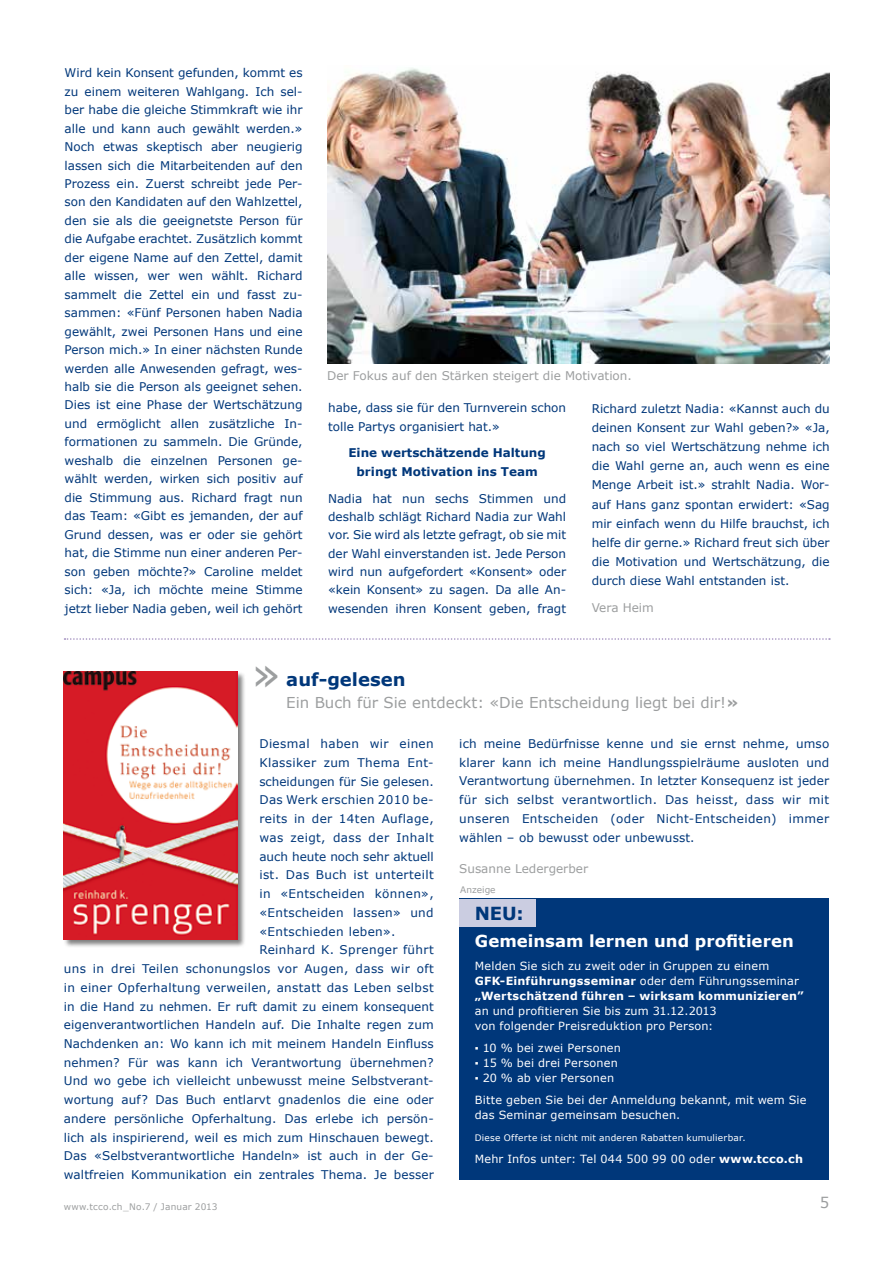
<style>
.page{position:relative;width:893px;height:1263px;background:#fff}
.page>*{position:absolute;margin:0;border:0;box-sizing:border-box;transform-origin:0 0}
.t1{font:45px "Verdana";color:#9c9e9f}
.t2{font:700 18px "Verdana";color:#00377a}
.t3{font:700 16.5px "Verdana";letter-spacing:.005em;color:#fff}
.t4{font:15px "Verdana";color:#9c9e9f}
.t5{font:12px/18.5px "Verdana";letter-spacing:.01em;color:#00377a;text-align:justify}
.t6{font:12px "Verdana";letter-spacing:.03em;color:#00377a}
.t7{font:12px "Verdana";color:#9c9e9f}
.t8{font:700 12px/18.3px "Verdana";color:#00377a;text-align:center}
.t9{font:11.25px/15px "Verdana";letter-spacing:.015em;color:#fff}
.t10{font:700 11.25px/15px "Verdana";letter-spacing:.015em;color:#fff}
.t11{font:9px "Verdana";letter-spacing:.025em;color:#fff}
.t12{font:9px "Verdana";letter-spacing:.015em;color:#9c9e9f}
.s1{font-weight:700}
.s2{font-weight:400}
</style>
<div class="page">
<svg style="left:65px;top:638px;width:765px;height:2px"></svg>
<div style="left:459px;top:899px;width:370px;height:281px;background:#00377a"></div>
<div style="left:459px;top:899px;width:76px;height:27px;background:#cbcde1"></div>
<div style="left:63px;top:671px;width:183px;height:277px;background:#000;opacity:.5"></div>
<img style="left:64px;top:672px;width:173px;height:267px">
<img style="left:327px;top:68px;width:503px;height:296px">
<p class="t5" style="left:65px;top:64px;width:240px">Wird kein Konsent gefunden, kommt es zu einem weiteren Wahlgang. Ich sel&shy;ber habe die gleiche Stimmkraft wie ihr alle und kann auch gewählt werden.» Noch etwas skeptisch aber neugierig lassen sich die Mitarbeitenden auf den Prozess ein. Zuerst schreibt jede Per&shy;son den Kandidaten auf den Wahlzettel, den sie als die geeignetste Person für die Aufgabe erachtet. Zusätzlich kommt der eigene Name auf den Zettel, damit alle wissen, wer wen wählt. Richard sammelt die Zettel ein und fasst zu&shy;sammen: «Fünf Personen haben Nadia gewählt, zwei Personen Hans und eine Person mich.» In einer nächsten Runde werden alle Anwesenden gefragt, wes&shy;halb sie die Person als geeignet sehen.<br>Dies ist eine Phase der Wertschätzung und ermöglicht allen zusätzliche In&shy;formationen zu sammeln. Die Gründe, weshalb die einzelnen Personen ge&shy;wählt werden, wirken sich positiv auf die Stimmung aus. Richard fragt nun das Team: «Gibt es jemanden, der auf Grund dessen, was er oder sie gehört hat, die Stimme nun einer anderen Per&shy;son geben möchte?» Caroline meldet sich: «Ja, ich möchte meine Stimme jetzt lieber Nadia geben, weil ich gehört</p>
<p class="t7" style="left:327px;top:368px;width:306px">Der Fokus auf den Stärken steigert die Motivation.</p>
<p class="t5" style="left:328px;top:399px;width:240px">habe, dass sie für den Turnverein schon tolle Partys organisiert hat.»</p>
<p class="t8" style="left:348px;top:444px;width:199px">Eine wertschätzende Haltung bringt Motivation ins Team</p>
<p class="t5" style="left:328px;top:489px;width:240px">Nadia hat nun sechs Stimmen und deshalb schlägt Richard Nadia zur Wahl vor. Sie wird als letzte gefragt, ob sie mit der Wahl einverstanden ist. Jede Person wird nun aufgefordert «Konsent» oder «kein Konsent» zu sagen. Da alle An&shy;wesenden ihren Konsent geben, fragt</p>
<p class="t5" style="left:592px;top:399px;width:240px;line-height:19px">Richard zuletzt Nadia: «Kannst auch du deinen Konsent zur Wahl geben?» «Ja, nach so viel Wertschätzung nehme ich die Wahl gerne an, auch wenn es eine Menge Arbeit ist.» strahlt Nadia. Wor&shy;auf Hans ganz spontan erwidert: «Sag mir einfach wenn du Hilfe brauchst, ich helfe dir gerne.» Richard freut sich über die Motivation und Wertschätzung, die durch diese Wahl entstanden ist.</p>
<p class="t7" style="left:592px;top:600px;width:64px">Vera Heim</p>
<h1 class="t1" style="left:252px;top:646px;width:31px">»</h1>
<h2 class="t2" style="left:286px;top:668px;width:121px">auf-gelesen</h2>
<p class="t4" style="left:286px;top:693px;width:454px">Ein Buch für Sie entdeckt: «Die Entscheidung liegt bei dir!<span class="s1">»</span></p>
<p class="t6" style="left:259px;top:736px;width:176px">Diesmal haben wir einen</p>
<p class="t6" style="left:259px;top:755px;width:176px">Klassiker zum Thema Ent-</p>
<p class="t5" style="left:259px;top:772px;width:176px">scheidungen für Sie gelesen.</p>
<p class="t6" style="left:259px;top:792px;width:176px">Das Werk erschien 2010 be-</p>
<p class="t6" style="left:259px;top:811px;width:176px">reits in der 14ten Auflage,</p>
<p class="t6" style="left:259px;top:830px;width:176px">was zeigt, dass der Inhalt</p>
<p class="t5" style="left:259px;top:847px;width:176px">auch heute noch sehr aktuell</p>
<p class="t6" style="left:259px;top:867px;width:176px">ist. Das Buch ist unterteilt</p>
<p class="t6" style="left:259px;top:886px;width:176px">in «Entscheiden können»,</p>
<p class="t6" style="left:259px;top:905px;width:176px">«Entscheiden lassen» und</p>
<p class="t6" style="left:259px;top:923px;width:138px">«Entschieden leben».</p>
<p class="t6" style="left:259px;top:942px;width:176px">Reinhard K. Sprenger führt</p>
<p class="t6" style="left:64px;top:961px;width:371px">uns in drei Teilen schonungslos vor Augen, dass wir oft</p>
<p class="t6" style="left:64px;top:980px;width:371px">in einer Opferhaltung verweilen, anstatt das Leben selbst</p>
<p class="t5" style="left:64px;top:997px;width:371px">in die Hand zu nehmen. Er ruft damit zu einem konsequent</p>
<p class="t5" style="left:64px;top:1016px;width:371px">eigenverantwortlichen Handeln auf. Die Inhalte regen zum</p>
<p class="t5" style="left:64px;top:1034px;width:371px">Nachdenken an: Wo kann ich mit meinem Handeln Einfluss</p>
<p class="t5" style="left:64px;top:1053px;width:371px">nehmen? Für was kann ich Verantwortung übernehmen?</p>
<p class="t5" style="left:64px;top:1072px;width:371px">Und wo gebe ich vielleicht unbewusst meine Selbstverant-</p>
<p class="t5" style="left:64px;top:1091px;width:371px">wortung auf? Das Buch entlarvt gnadenlos die eine oder</p>
<p class="t5" style="left:64px;top:1109px;width:371px">andere persönliche Opferhaltung. Das erlebe ich persön-</p>
<p class="t5" style="left:64px;top:1128px;width:371px">lich als inspirierend, weil es mich zum Hinschauen bewegt.</p>
<p class="t5" style="left:64px;top:1147px;width:371px">Das «Selbstverantwortliche Handeln» ist auch in der Ge-</p>
<p class="t5" style="left:64px;top:1166px;width:371px">waltfreien Kommunikation ein zentrales Thema. Je besser</p>
<p class="t5" style="left:459px;top:734px;width:371px">ich meine Bedürfnisse kenne und sie ernst nehme, umso klarer kann ich meine Handlungsspielräume ausloten und Verantwortung übernehmen. In letzter Konsequenz ist jeder für sich selbst verantwortlich. Das heisst, dass wir mit unseren Entscheiden (oder Nicht-Entscheiden) immer wählen – ob bewusst oder unbewusst.</p>
<p class="t7" style="left:459px;top:861px;width:130px">Susanne Ledergerber</p>
<p class="t12" style="left:460px;top:884px;width:37px">Anzeige</p>
<h2 class="t2" style="left:475px;top:901px;width:50px">NEU:</h2>
<h3 class="t3" style="left:475px;top:930px;width:320px">Gemeinsam lernen und profitieren</h3>
<p class="t10" style="left:475px;top:958px;width:330px"><span class="s2">Melden Sie sich zu zweit oder in Gruppen zu einem<br></span>GFK-Einführungsseminar <span class="s2">oder dem Führungsseminar </span>„Wertschätzend führen – wirksam kommunizieren”</p>
<p class="t9" style="left:475px;top:1003px;width:243px">an und profitieren Sie bis zum 31.12.2013 von folgender Preisreduktion pro Person:</p>
<p class="t9" style="left:475px;top:1040px;width:148px">▪ 10 % bei zwei Personen</p>
<p class="t9" style="left:475px;top:1055px;width:145px">▪ 15 % bei drei Personen</p>
<p class="t9" style="left:475px;top:1067px;width:333px;line-height:22.2px">▪ 20 % ab vier Personen<br>Bitte geben Sie bei der Anmeldung bekannt, mit wem Sie</p>
<p class="t9" style="left:475px;top:1107px;width:207px">das Seminar gemeinsam besuchen.</p>
<p class="t11" style="left:475px;top:1132px;width:272px">Diese Offerte ist nicht mit anderen Rabatten kumulierbar.</p>
<p class="t9" style="left:475px;top:1152px;width:330px">Mehr Infos unter: Tel 044 500 99 00 oder <span class="s1">www.tcco.ch</span></p>
<p class="t12" style="left:64px;top:1201px;width:155px">www.tcco.ch_No.7 / Januar 2013</p>
<p class="t4" style="left:820px;top:1193px;width:11px">5</p>
</div>
